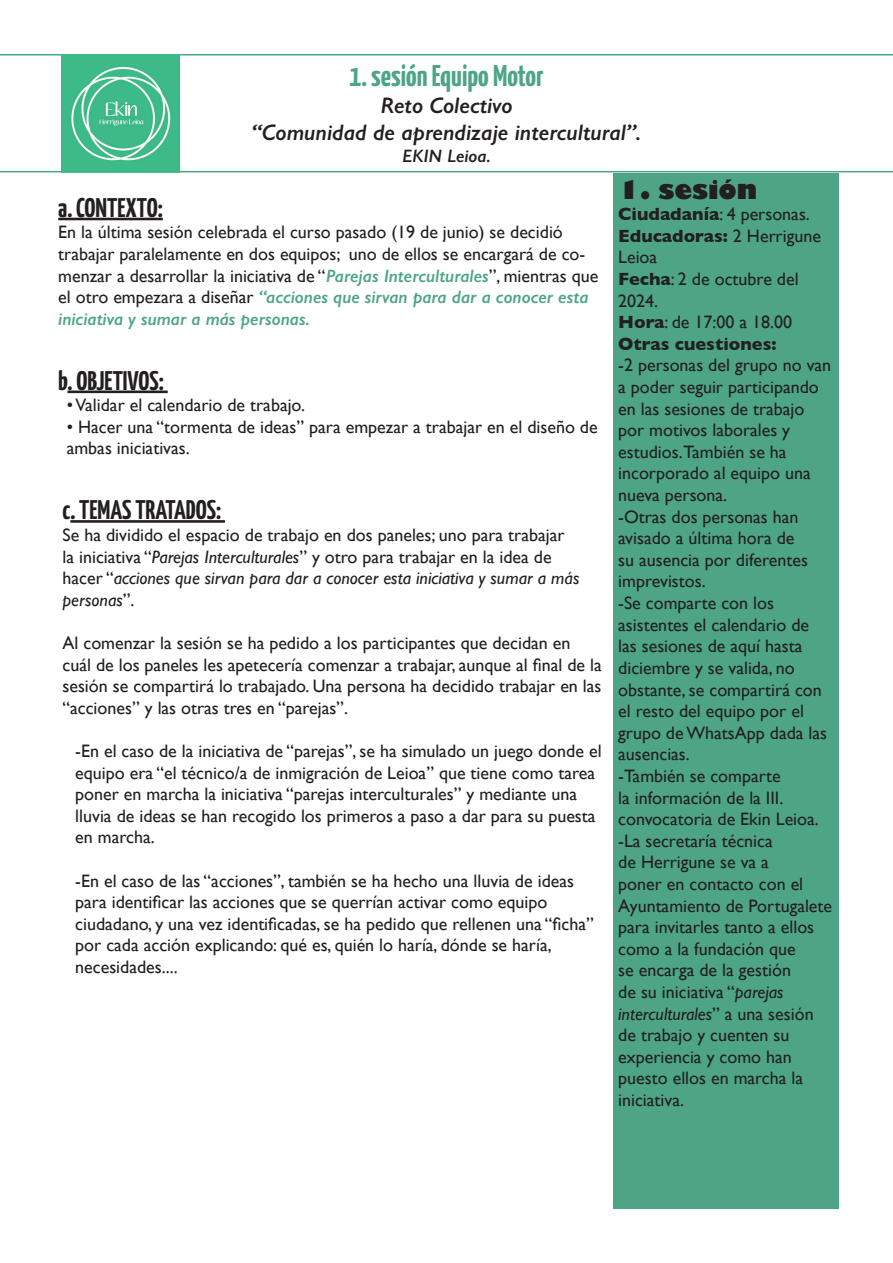
<style>
.page{position:relative;width:893px;height:1263px;background:#fff}
.page>*{position:absolute;margin:0;border:0;box-sizing:border-box;transform-origin:0 0}
.t1{font:700 30px "Yanone Kaffeesatz";color:#4da586}
.t2{font:700 27px "Yanone Kaffeesatz";color:#231f20}
.t3{font:800 25.5px "Gill Sans";color:#231f20}
.t4{font:italic 600 22.5px "Gill Sans";color:#231f20}
.t5{font:18px/21.6px "Gill Sans";color:#231f20}
.t6{font:700 18px "Gill Sans";color:#231f20}
.t7{font:italic 600 18px "Gill Sans";color:#231f20}
.s1{font-weight:600;font-style:italic;color:#4da586}
.s2{font-style:italic}
.s3{font-weight:700}
</style>
<div class="page">
<div style="left:614px;top:173px;width:225px;height:1036px;background:#4da586"></div>
<svg style="left:0;top:54px;width:893px;height:118px"></svg>
<img style="left:61px;top:54px;width:119px;height:118px">
<hr style="left:58px;top:218px;width:105px;height:2px;background:#231f20">
<hr style="left:67px;top:390px;width:101px;height:3px;background:#231f20">
<hr style="left:70px;top:520px;width:155px;height:3px;background:#231f20">
<p class="t1" style="left:349px;top:58px;width:196px">1. sesión Equipo Motor</p>
<p class="t4" style="left:380px;top:92px;width:134px">Reto Colectivo</p>
<p class="t4" style="left:252px;top:119px;width:391px">“Comunidad de aprendizaje intercultural”.</p>
<p class="t7" style="left:402px;top:145px;width:90px">EKIN Leioa.</p>
<p class="t2" style="left:58px;top:191px;width:106px">a. CONTEXTO:</p>
<p class="t5" style="left:58px;top:221px;width:542px">En la última sesión celebrada el curso pasado (19 de junio) se decidió trabajar paralelamente en dos equipos; uno de ellos se encargará de co&shy;menzar a desarrollar la iniciativa de “<span class="s1">Parejas Interculturales</span>”, mientras que el otro empezara a diseñar <span class="s1">“acciones que sirvan para dar a conocer esta iniciativa y sumar a más personas.</span></p>
<p class="t2" style="left:58px;top:364px;width:107px">b. OBJETIVOS:</p>
<p class="t5" style="left:67px;top:394px;width:240px">• Validar el calendario de trabajo.</p>
<p class="t5" style="left:67px;top:416px;width:532px">• Hacer una “tormenta de ideas” para empezar a trabajar en el diseño de ambas iniciativas.</p>
<p class="t2" style="left:63px;top:493px;width:160px">c. TEMAS TRATADOS:</p>
<p class="t5" style="left:63px;top:524px;width:518px">Se ha dividido el espacio de trabajo en dos paneles; uno para trabajar la iniciativa “<span class="s2">Parejas Interculturales</span>” y otro para trabajar en la idea de hacer “<span class="s2">acciones que sirvan para dar a conocer esta iniciativa y sumar a más personas</span>”.</p>
<p class="t5" style="left:63px;top:632px;width:541px">Al comenzar la sesión se ha pedido a los participantes que decidan en cuál de los paneles les apetecería comenzar a trabajar, aunque al final de la sesión se compartirá lo trabajado. Una persona ha decidido trabajar en las “acciones” y las otras tres en “parejas”.</p>
<p class="t5" style="left:75px;top:740px;width:528px">-En el caso de la iniciativa de “parejas”, se ha simulado un juego donde el equipo era “el técnico/a de inmigración de Leioa” que tiene como tarea poner en marcha la iniciativa “parejas interculturales” y mediante una lluvia de ideas se han recogido los primeros a paso a dar para su puesta en marcha.</p>
<p class="t5" style="left:75px;top:869px;width:520px">-En el caso de las “acciones”, también se ha hecho una lluvia de ideas para identificar las acciones que se querrían activar como equipo ciudadano, y una vez identificadas, se ha pedido que rellenen una “ficha” por cada acción explicando: qué es, quién lo haría, dónde se haría, necesidades....</p>
<p class="t3" style="left:618px;top:169px;width:141px">1. sesión</p>
<p class="t5" style="left:618px;top:203px;width:193px"><span class="s3">Ciudadanía</span>: 4 personas.</p>
<p class="t5" style="left:618px;top:225px;width:204px"><span class="s3">Educadoras:</span> 2 Herrigune<br>Leioa</p>
<p class="t5" style="left:618px;top:268px;width:182px"><span class="s3">Fecha</span>: 2 de octubre del<br>2024.</p>
<p class="t5" style="left:618px;top:311px;width:175px"><span class="s3">Hora</span>: de 17:00 a 18.00</p>
<p class="t6" style="left:618px;top:329px;width:160px">Otras cuestiones:</p>
<p class="t5" style="left:618px;top:354px;width:215px">-2 personas del grupo no van a poder seguir participando en las sesiones de trabajo por motivos laborales y estudios.También se ha incorporado al equipo una nueva persona.</p>
<p class="t5" style="left:618px;top:506px;width:191px">-Otras dos personas han avisado a última hora de su ausencia por diferentes imprevistos.</p>
<p class="t5" style="left:618px;top:592px;width:210px">-Se comparte con los asistentes el calendario de las sesiones de aquí hasta diciembre y se valida, no obstante, se compartirá con el resto del equipo por el grupo de WhatsApp dada las ausencias.</p>
<p class="t5" style="left:618px;top:765px;width:202px">-También se comparte<br>la información de la III. convocatoria de Ekin Leioa.</p>
<p class="t5" style="left:618px;top:830px;width:215px">-La secretaría técnica<br>de Herrigune se va a<br>poner en contacto con el<br>Ayuntamiento de Portugalete para invitarles tanto a ellos como a la fundación que<br>se encarga de la gestión<br>de su iniciativa “<span class="s2">parejas interculturales</span>” a una sesión de trabajo y cuenten su experiencia y como han puesto ellos en marcha la iniciativa.</p>
</div>
